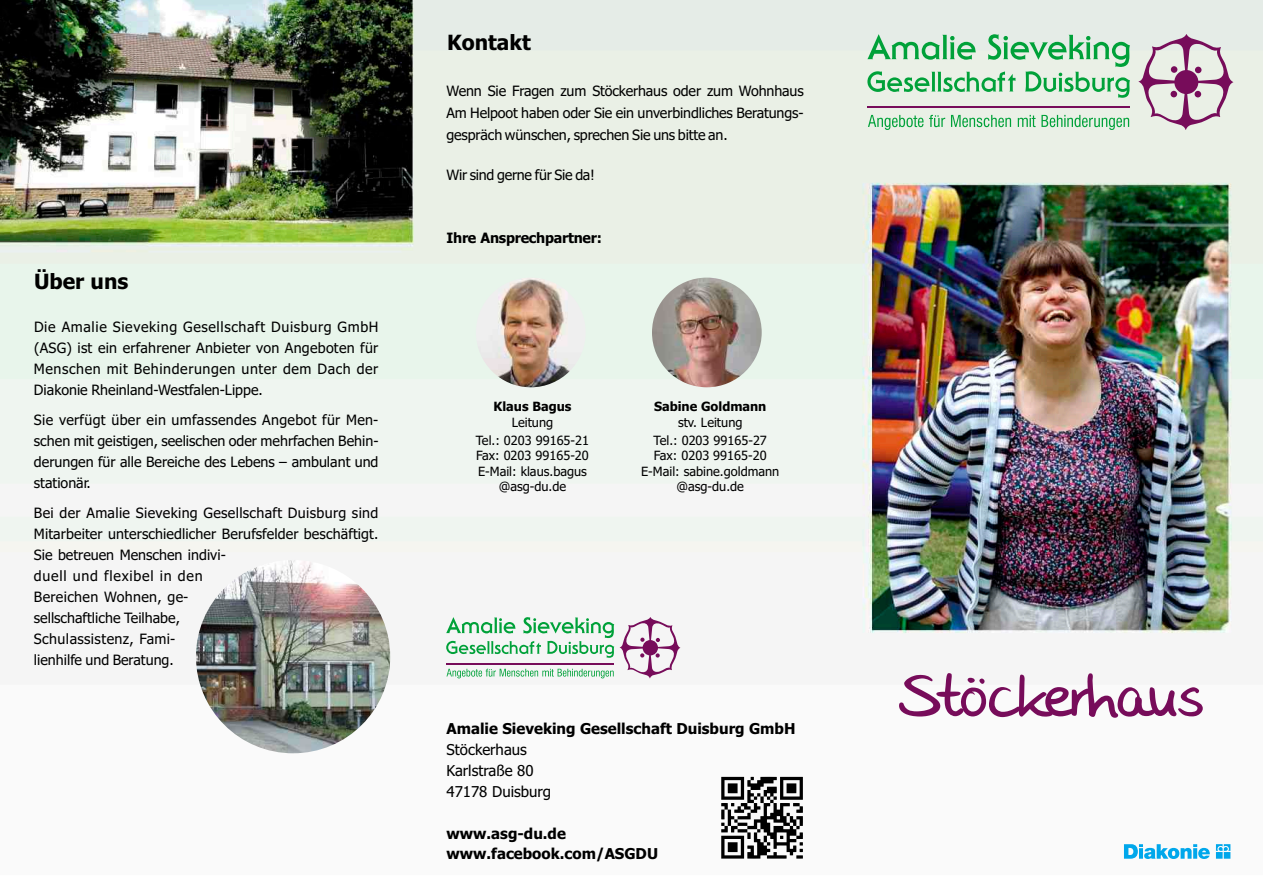
<style>
.page{position:relative;width:1263px;height:893px;background:#fff}
.page>*{position:absolute;margin:0;border:0;box-sizing:border-box;transform-origin:0 0}
.t1{font:63px "Stone Handwriting";color:#770c5a}
.t2{font:700 21px "Tahoma";color:#000}
.t3{font:700 15px/20.9px "Tahoma";color:#000}
.t4{font:15px/20.9px "Tahoma";color:#000}
.t5{font:14.25px/21px "Tahoma";color:#000;text-align:justify}
.t6{font:14.25px "Tahoma";letter-spacing:-.02em;color:#000}
.t7{font:700 14.25px "Tahoma";letter-spacing:-.02em;color:#000}
.t8{font:12.75px/15.5px "Tahoma";color:#000;text-align:center}
.t9{font:700 12.75px "Tahoma";color:#000}
</style>
<div class="page">
<img style="left:0;top:0;width:1263px;height:859px">
<svg style="left:1124px;top:844px;width:106px;height:15px"></svg>
<svg style="left:867px;top:34px;width:263px;height:96px;background:#b9dfc2"></svg>
<svg style="left:1138px;top:34px;width:95px;height:96px;background:#cdb7c4"></svg>
<hr style="left:868px;top:106px;width:262px;height:2px;background:#770c5a">
<svg style="left:446px;top:617px;width:234px;height:61px"></svg>
<img style="left:196px;top:560px;width:194px;height:193px;border-radius:50%">
<img style="left:652px;top:278px;width:110px;height:109px;border-radius:50%">
<img style="left:476px;top:278px;width:110px;height:109px;border-radius:50%">
<svg style="left:721px;top:777px;width:82px;height:82px"></svg>
<h2 class="t2" style="left:34px;top:273px;width:96px">Über uns</h2>
<p class="t5" style="left:34px;top:317px;width:346px">Die Amalie Sieveking Gesellschaft Duisburg GmbH (ASG) ist ein erfahrener Anbieter von Angeboten für Menschen mit Behinderungen unter dem Dach der Diakonie Rheinland-Westfalen-Lippe.</p>
<p class="t5" style="left:34px;top:410px;width:346px">Sie verfügt über ein umfassendes Angebot für Men&shy;schen mit geistigen, seelischen oder mehrfachen Behin&shy;derungen für alle Bereiche des Lebens – ambulant und stationär.</p>
<p class="t5" style="left:34px;top:503px;width:346px;text-align:left">Bei der Amalie Sieveking Gesellschaft Duisburg sind Mitarbeiter unterschiedlicher Berufsfelder beschäftigt.<br>Sie betreuen Menschen indivi-<br>duell und flexibel in den<br>Bereichen Wohnen, ge-<br>sellschaftliche Teilhabe,<br>Schulassistenz, Fami-<br>lienhilfe und Beratung.</p>
<h2 class="t2" style="left:447px;top:34px;width:85px">Kontakt</h2>
<p class="t5" style="left:446px;top:81px;width:359px;line-height:21.8px">Wenn Sie Fragen zum Stöckerhaus oder zum Wohnhaus Am Helpoot haben oder Sie ein unverbindliches Beratungs&shy;gespräch wünschen, sprechen Sie uns bitte an.</p>
<p class="t6" style="left:446px;top:169px;width:150px">Wir sind gerne für Sie da!</p>
<p class="t7" style="left:446px;top:232px;width:157px">Ihre Ansprechpartner:</p>
<p class="t9" style="left:493px;top:401px;width:79px">Klaus Bagus</p>
<p class="t8" style="left:476px;top:414px;width:115px;line-height:18.5px">Leitung<br>Tel.: 0203 99165-21</p>
<p class="t8" style="left:476px;top:449px;width:114px">Fax: 0203 99165-20<br>E-Mail: klaus.bagus @asg-du.de</p>
<p class="t9" style="left:654px;top:401px;width:114px">Sabine Goldmann</p>
<p class="t8" style="left:654px;top:414px;width:115px;line-height:18.5px">stv. Leitung<br>Tel.: 0203 99165-27</p>
<p class="t8" style="left:641px;top:449px;width:140px">Fax: 0203 99165-20<br>E-Mail: sabine.goldmann @asg-du.de</p>
<p class="t3" style="left:447px;top:720px;width:350px">Amalie Sieveking Gesellschaft Duisburg GmbH</p>
<p class="t4" style="left:447px;top:741px;width:106px">Stöckerhaus<br>Karlstraße 80<br>47178 Duisburg</p>
<p class="t3" style="left:447px;top:824px;width:213px">www.asg-du.de www.facebook.com/ASGDU</p>
<h1 class="t1" style="left:898px;top:675px;width:307px">Stöckerhaus</h1>
</div>
